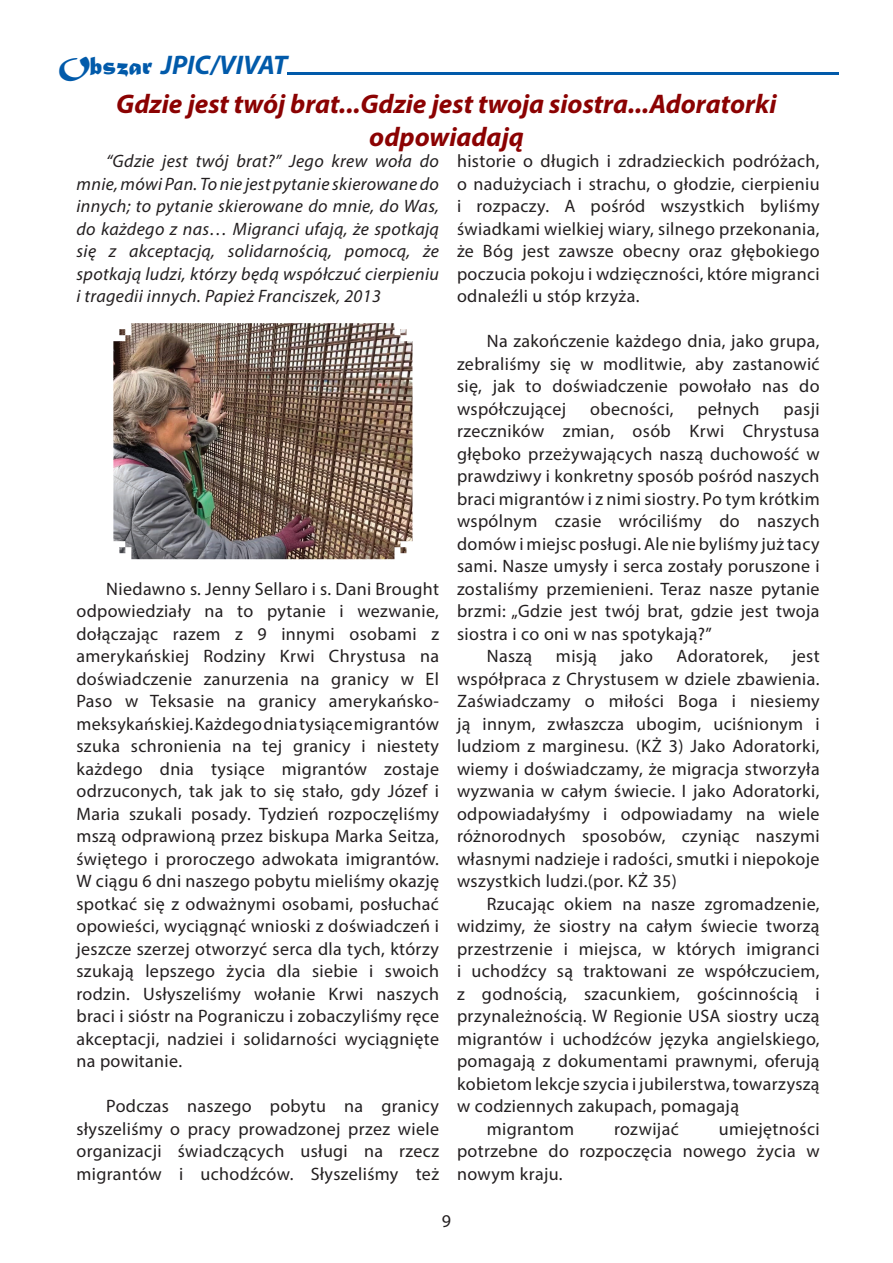
<style>
.page{position:relative;width:893px;height:1263px;background:#fff}
.page>*{position:absolute;margin:0;border:0;box-sizing:border-box;transform-origin:0 0}
.t1{font:italic 700 27px/32.4px "Myriad Pro";color:#8b0202;text-align:center}
.t2{font:italic 700 27px "Myriad Pro";color:#015aaa}
.t3{font:18px/22.5px "Myriad Pro";letter-spacing:.02em;color:#231f20;text-align:justify}
.t4{font:italic 18px/22.5px "Myriad Pro";letter-spacing:.02em;color:#231f20;text-align:justify}
.s1{font-family:"Matura MT Script Capitals";font-weight:400;font-style:normal}
</style>
<div class="page">
<svg style="left:113px;top:72px;width:726px;height:488px"></svg>
<h1 class="t2" style="left:59px;top:48px;width:230px"><span class="s1">Obszar</span> JPIC/VIVAT</h1>
<h1 class="t1" style="left:116px;top:87px;width:662px">Gdzie jest twój brat...Gdzie jest twoja siostra...Adoratorki odpowiadają</h1>
<p class="t4" style="left:76px;top:149px;width:364px;text-indent:30px">“Gdzie jest twój brat?” Jego krew woła do mnie, mówi Pan. To nie jest pytanie skierowane do innych; to pytanie skierowane do mnie, do Was, do każdego z nas… Migranci ufają, że spotkają się z akceptacją, solidarnością, pomocą, że spotkają ludzi, którzy będą współczuć cierpieniu i tragedii innych. Papież Franciszek, 2013</p>
<p class="t3" style="left:457px;top:150px;width:364px">historie o długich i zdradzieckich podróżach, o nadużyciach i strachu, o głodzie, cierpieniu i rozpaczy. A pośród wszystkich byliśmy świadkami wielkiej wiary, silnego przekonania, że Bóg jest zawsze obecny oraz głębokiego poczucia pokoju i wdzięczności, które migranci odnaleźli u stóp krzyża.</p>
<p class="t3" style="left:457px;top:330px;width:364px;text-indent:30px">Na zakończenie każdego dnia, jako grupa, zebraliśmy się w modlitwie, aby zastanowić się, jak to doświadczenie powołało nas do współczującej</p>
<p class="t3" style="left:590px;top:397px;width:85px">obecności,</p>
<p class="t3" style="left:698px;top:397px;width:63px">pełnych</p>
<p class="t3" style="left:783px;top:397px;width:38px">pasji</p>
<p class="t3" style="left:457px;top:420px;width:364px">rzeczników zmian, osób Krwi Chrystusa</p>
<p class="t3" style="left:457px;top:442px;width:364px">głęboko przeżywających naszą duchowość w</p>
<p class="t3" style="left:457px;top:465px;width:364px">prawdziwy i konkretny sposób pośród naszych</p>
<p class="t3" style="left:457px;top:487px;width:364px">braci migrantów i z nimi siostry. Po tym krótkim</p>
<p class="t3" style="left:457px;top:510px;width:364px">wspólnym czasie wróciliśmy do naszych</p>
<p class="t3" style="left:457px;top:532px;width:364px">domów i miejsc posługi. Ale nie byliśmy już tacy</p>
<p class="t3" style="left:457px;top:555px;width:364px">sami. Nasze umysły i serca zostały poruszone i</p>
<p class="t3" style="left:457px;top:577px;width:364px">zostaliśmy przemienieni. Teraz nasze pytanie</p>
<p class="t3" style="left:457px;top:600px;width:364px">brzmi: „Gdzie jest twój brat, gdzie jest twoja</p>
<p class="t3" style="left:457px;top:622px;width:256px">siostra i co oni w nas spotykają?”</p>
<p class="t3" style="left:487px;top:645px;width:47px">Naszą</p>
<p class="t3" style="left:556px;top:645px;width:42px">misją</p>
<p class="t3" style="left:620px;top:645px;width:34px">jako</p>
<p class="t3" style="left:677px;top:645px;width:93px">Adoratorek,</p>
<p class="t3" style="left:76px;top:577px;width:364px;text-indent:30px">Niedawno s. Jenny Sellaro i s. Dani Brought odpowiedziały na to pytanie i wezwanie, dołączając razem z 9 innymi osobami z amerykańskiej Rodziny Krwi Chrystusa na doświadczenie zanurzenia na granicy w El Paso w Teksasie na granicy amerykańsko&shy;meksykańskiej. Każdego dnia tysiące migrantów szuka schronienia na tej granicy i niestety każdego dnia tysiące migrantów zostaje odrzuconych, tak jak to się stało, gdy Józef i Maria szukali posady. Tydzień rozpoczęliśmy mszą odprawioną przez biskupa Marka Seitza, świętego i proroczego adwokata imigrantów.<br>W ciągu 6 dni naszego pobytu mieliśmy okazję spotkać się z odważnymi osobami, posłuchać opowieści, wyciągnąć wnioski z doświadczeń i jeszcze szerzej otworzyć serca dla tych, którzy szukają lepszego życia dla siebie i swoich rodzin. Usłyszeliśmy wołanie Krwi naszych braci i sióstr na Pograniczu i zobaczyliśmy ręce akceptacji, nadziei i solidarności wyciągnięte na powitanie.</p>
<p class="t3" style="left:76px;top:1095px;width:364px;text-indent:30px">Podczas naszego pobytu na granicy słyszeliśmy o pracy prowadzonej przez wiele organizacji świadczących usługi na rzecz migrantów i uchodźców. Słyszeliśmy też</p>
<p class="t3" style="left:457px;top:645px;width:364px;text-indent:335px">jest współpraca z Chrystusem w dziele zbawienia.<br>Zaświadczamy o miłości Boga i niesiemy ją innym, zwłaszcza ubogim, uciśnionym i ludziom z marginesu. (KŻ 3) Jako Adoratorki, wiemy i doświadczamy, że migracja stworzyła wyzwania w całym świecie. I jako Adoratorki, odpowiadałyśmy i odpowiadamy na wiele różnorodnych sposobów, czyniąc naszymi własnymi nadzieje i radości, smutki i niepokoje wszystkich ludzi.(por. KŻ 35)</p>
<p class="t3" style="left:487px;top:892px;width:334px">Rzucając okiem na nasze zgromadzenie,</p>
<p class="t3" style="left:457px;top:915px;width:364px">widzimy, że siostry na całym świecie tworzą</p>
<p class="t3" style="left:457px;top:937px;width:364px">przestrzenie i miejsca, w których imigranci</p>
<p class="t3" style="left:457px;top:960px;width:364px">i uchodźcy są traktowani ze współczuciem,</p>
<p class="t3" style="left:457px;top:982px;width:364px">z godnością, szacunkiem, gościnnością i</p>
<p class="t3" style="left:457px;top:1005px;width:364px">przynależnością. W Regionie USA siostry uczą</p>
<p class="t3" style="left:457px;top:1027px;width:364px">migrantów i uchodźców języka angielskiego,</p>
<p class="t3" style="left:457px;top:1050px;width:364px">pomagają z dokumentami prawnymi, oferują</p>
<p class="t3" style="left:457px;top:1072px;width:364px">kobietom lekcje szycia i jubilerstwa, towarzyszą</p>
<p class="t3" style="left:457px;top:1095px;width:283px">w codziennych zakupach, pomagają</p>
<p class="t3" style="left:487px;top:1117px;width:89px">migrantom</p>
<p class="t3" style="left:614px;top:1117px;width:66px">rozwijać</p>
<p class="t3" style="left:457px;top:1117px;width:364px;text-indent:262px">umiejętności potrzebne do rozpoczęcia nowego życia w nowym kraju.</p>
<p class="t3" style="left:442px;top:1209px;width:11px">9</p>
</div>
